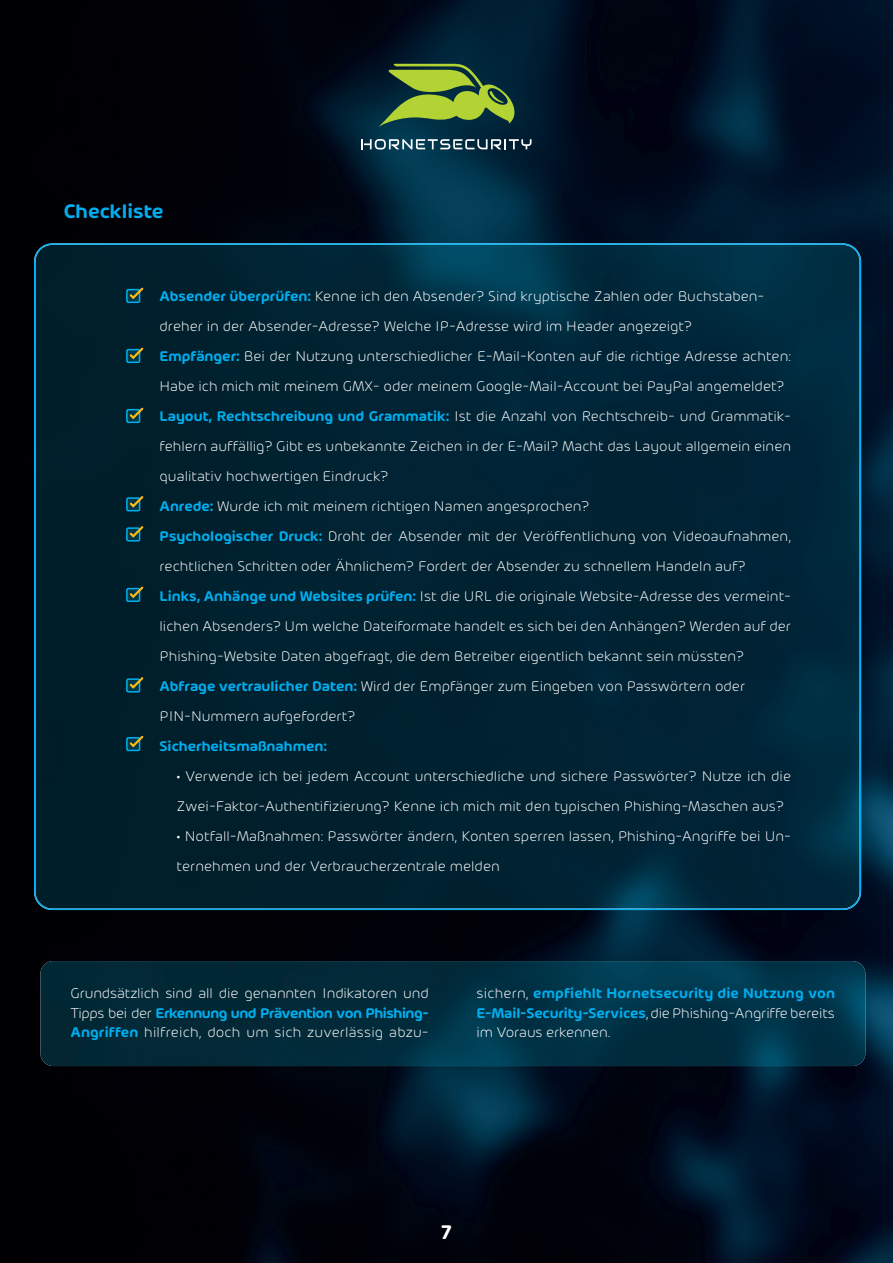
<style>
.page{position:relative;width:893px;height:1263px;background:#fff}
.page>*{position:absolute;margin:0;border:0;box-sizing:border-box;transform-origin:0 0}
.t1{font:600 21px "Hornet";color:#00aeef}
.t2{font:600 21px "Hornet";color:#fff}
.t3{font:300 15px/30px "Hornet";color:#fff}
.t4{font:600 15px/19.5px "Hornet";letter-spacing:.01em;color:#00aeef;text-align:justify}
.s1{font-weight:600;color:#00aeef}
.s2{font-weight:300;color:#fff}
</style>
<div class="page">
<img style="left:0;top:1054px;width:893px;height:209px">
<div style="left:0;top:0;width:51px;height:1054px;background:#000004"></div>
<img style="left:842px;top:0;width:51px;height:1054px">
<img style="left:51px;top:910px;width:791px;height:51px">
<img style="left:51px;top:0;width:791px;height:243px">
<svg style="left:361px;top:139px;width:170px;height:11px"></svg>
<svg style="left:378px;top:64px;width:139px;height:63px;background:#557838"></svg>
<svg style="left:34px;top:243px;width:827px;height:667px;background:#002434"></svg>
<div style="left:126px;top:289px;width:14px;height:14px;border:2px solid #00aeef"></div>
<svg style="left:127px;top:286px;width:18px;height:16px"></svg>
<div style="left:126px;top:349px;width:14px;height:14px;border:2px solid #00aeef"></div>
<svg style="left:127px;top:346px;width:18px;height:16px"></svg>
<div style="left:126px;top:409px;width:14px;height:14px;border:2px solid #00aeef"></div>
<svg style="left:127px;top:406px;width:18px;height:16px"></svg>
<div style="left:126px;top:588px;width:14px;height:14px;border:2px solid #00aeef"></div>
<svg style="left:127px;top:584px;width:18px;height:17px"></svg>
<div style="left:126px;top:678px;width:14px;height:14px;border:2px solid #00aeef"></div>
<svg style="left:127px;top:675px;width:18px;height:17px"></svg>
<div style="left:126px;top:737px;width:14px;height:14px;border:2px solid #00aeef"></div>
<svg style="left:127px;top:734px;width:18px;height:16px"></svg>
<div style="left:126px;top:527px;width:14px;height:14px;border:2px solid #00aeef"></div>
<svg style="left:127px;top:524px;width:18px;height:17px"></svg>
<div style="left:126px;top:497px;width:14px;height:14px;border:2px solid #00aeef"></div>
<svg style="left:127px;top:494px;width:18px;height:17px"></svg>
<img style="left:40px;top:961px;width:825px;height:105px">
<h1 class="t1" style="left:64px;top:203px;width:101px">Checkliste</h1>
<p class="t3" style="left:160px;top:281px;width:633px"><span class="s1">Absender überprüfen:</span> Kenne ich den Absender? Sind kryptische Zahlen oder Buchstaben&shy;dreher in der Absender-Adresse? Welche IP-Adresse wird im Header angezeigt?<br><span class="s1">Empfänger:</span> Bei der Nutzung unterschiedlicher E-Mail-Konten auf die richtige Adresse achten:<br>Habe ich mich mit meinem GMX- oder meinem Google-Mail-Account bei PayPal angemeldet?<br><span class="s1">Layout, Rechtschreibung und Grammatik:</span> Ist die Anzahl von Rechtschreib- und Grammatik&shy;fehlern auffällig? Gibt es unbekannte Zeichen in der E-Mail? Macht das Layout allgemein einen qualitativ hochwertigen Eindruck?<br><span class="s1">Anrede:</span> Wurde ich mit meinem richtigen Namen angesprochen?<br><span class="s1">Psychologischer Druck:</span> Droht der Absender mit der Veröffentlichung von Videoaufnahmen, rechtlichen Schritten oder Ähnlichem? Fordert der Absender zu schnellem Handeln auf?<br><span class="s1">Links, Anhänge und Websites prüfen:</span> Ist die URL die originale Website-Adresse des vermeint&shy;lichen Absenders? Um welche Dateiformate handelt es sich bei den Anhängen? Werden auf der Phishing-Website Daten abgefragt, die dem Betreiber eigentlich bekannt sein müssten?<br><span class="s1">Abfrage vertraulicher Daten:</span> Wird der Empfänger zum Eingeben von Passwörtern oder PIN-Nummern aufgefordert?</p>
<p class="t4" style="left:160px;top:737px;width:169px">Sicherheitsmaßnahmen:</p>
<p class="t3" style="left:177px;top:761px;width:616px">• Verwende ich bei jedem Account unterschiedliche und sichere Passwörter? Nutze ich die<br>Zwei-Faktor-Authentifizierung? Kenne ich mich mit den typischen Phishing-Maschen aus?</p>
<p class="t3" style="left:177px;top:821px;width:616px">• Notfall-Maßnahmen: Passwörter ändern, Konten sperren lassen, Phishing-Angriffe bei Un&shy;ternehmen und der Verbraucherzentrale melden</p>
<p class="t3" style="left:70px;top:984px;width:360px;line-height:19.5px;text-align:justify">Grundsätzlich sind all die genannten Indikatoren und Tipps bei der <span class="s1">Erkennung und Prävention von Phishing-Angriffen</span> hilfreich, doch um sich zuverlässig abzu-</p>
<p class="t4" style="left:477px;top:985px;width:360px"><span class="s2">sichern,</span> empfiehlt Hornetsecurity die Nutzung von E-Mail-Security-Services<span class="s2">, die Phishing-Angriffe bereits im Voraus erkennen.</span></p>
<h1 class="t2" style="left:441px;top:1224px;width:12px">7</h1>
</div>
